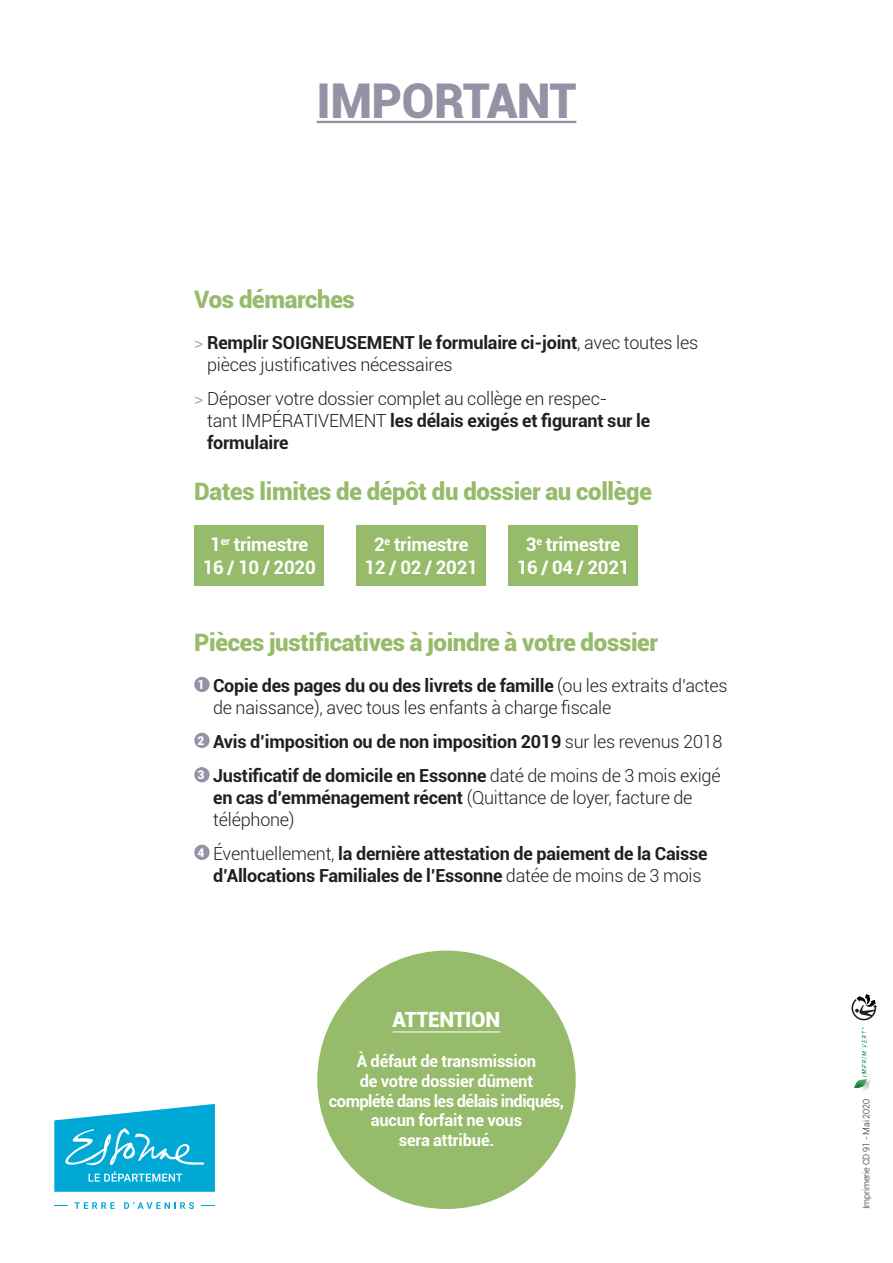
<style>
.page{position:relative;width:893px;height:1263px;background:#fff}
.page>*{position:absolute;margin:0;border:0;box-sizing:border-box;transform-origin:0 0}
.t1{font:900 48px "Roboto";letter-spacing:-.015em;color:#9791a5}
.t2{font:900 24px "Roboto";letter-spacing:-.01em;color:#96bb6a}
.t3{font:900 21px "Roboto";letter-spacing:-.01em;color:#fff}
.t4{font:700 18.6px/22.4px "Roboto";letter-spacing:-.015em;color:#fff;text-align:center}
.t5{font:300 18px/21.6px "Roboto";letter-spacing:-.01em;color:#231f20}
.t6{font:700 18px/34.3px "Roboto";letter-spacing:-.01em;color:#231f20}
.t7{font:700 16.5px/19.8px "Roboto";letter-spacing:-.01em;color:#fff;text-align:center}
.t8{font:300 9px "Roboto";letter-spacing:-.01em;color:#231f20}
.s1{color:#9791a5}
.s2{font-weight:700}
.s3{font-weight:300}
</style>
<div class="page">
<hr style="left:317px;top:121px;width:259px;height:2px;background:#9791a5">
<div style="left:194px;top:677px;width:16px;height:15px;background:#9791a5;border-radius:50%"></div>
<div style="left:194px;top:733px;width:16px;height:15px;background:#9791a5;border-radius:50%"></div>
<div style="left:194px;top:767px;width:16px;height:15px;background:#9791a5;border-radius:50%"></div>
<div style="left:194px;top:845px;width:16px;height:15px;background:#9791a5;border-radius:50%"></div>
<svg style="left:54px;top:1205px;width:13px;height:1px"></svg>
<svg style="left:202px;top:1205px;width:13px;height:1px"></svg>
<svg style="left:75px;top:1202px;width:40px;height:7px"></svg>
<svg style="left:124px;top:1202px;width:70px;height:7px"></svg>
<svg style="left:54px;top:1104px;width:161px;height:88px;background:#2fb9dc"></svg>
<img style="left:861px;top:1027px;width:6px;height:48px">
<svg style="left:851px;top:994px;width:26px;height:26px"></svg>
<div style="left:317px;top:950px;width:259px;height:259px;background:#96bb6a;border-radius:50%"></div>
<hr style="left:393px;top:1031px;width:107px;height:1px;background:#fff">
<div style="left:194px;top:525px;width:130px;height:61px;background:#96bb6a"></div>
<div style="left:356px;top:525px;width:130px;height:61px;background:#96bb6a"></div>
<div style="left:508px;top:525px;width:130px;height:61px;background:#96bb6a"></div>
<h1 class="t1" style="left:317px;top:67px;width:261px">IMPORTANT</h1>
<h2 class="t2" style="left:194px;top:282px;width:162px">Vos démarches</h2>
<p class="t5" style="left:207px;top:332px;width:493px;text-indent:-13px"><span class="s1">&gt;</span> <span class="s2">Remplir SOIGNEUSEMENT le formulaire ci-joint</span>, avec toutes les pièces justificatives nécessaires</p>
<p class="t5" style="left:207px;top:388px;width:445px;text-indent:-13px"><span class="s1">&gt;</span> Déposer votre dossier complet au collège en respec-<br>tant IMPÉRATIVEMENT <span class="s2">les délais exigés et figurant sur le formulaire</span></p>
<h2 class="t2" style="left:194px;top:474px;width:459px">Dates limites de dépôt du dossier au collège</h2>
<p class="t4" style="left:203px;top:533px;width:114px">1<sup>er</sup> trimestre<br>16 / 10 / 2020</p>
<p class="t4" style="left:365px;top:533px;width:115px">2<sup>e</sup> trimestre<br>12 / 02 / 2021</p>
<p class="t4" style="left:517px;top:533px;width:114px">3<sup>e</sup> trimestre<br>16 / 04 / 2021</p>
<h2 class="t2" style="left:194px;top:625px;width:465px">Pièces justificatives à joindre à votre dossier</h2>
<p class="t5" style="left:213px;top:674px;width:516px;text-indent:-16px"><sup>1</sup> <span class="s2">Copie des pages du ou des livrets de famille</span> (ou les extraits d’actes de naissance), avec tous les enfants à charge fiscale</p>
<p class="t6" style="left:198px;top:724px;width:526px"><sup>2</sup> Avis d’imposition ou de non imposition 2019 <span class="s3">sur les revenus 2018<br></span><sup>3</sup> Justificatif de domicile en Essonne <span class="s3">daté de moins de 3 mois exigé</span></p>
<p class="t5" style="left:213px;top:786px;width:481px"><span class="s2">en cas d’emménagement récent</span> (Quittance de loyer, facture de téléphone)</p>
<p class="t6" style="left:198px;top:842px;width:512px;line-height:21.6px;text-align:center"><sup>4</sup> <span class="s3">Éventuellement,</span> la dernière attestation de paiement de la Caisse d’Allocations Familiales de l’Essonne <span class="s3">datée de moins de 3 mois</span></p>
<p class="t3" style="left:393px;top:1005px;width:109px">ATTENTION</p>
<p class="t7" style="left:329px;top:1050px;width:237px">À défaut de transmission<br>de votre dossier dûment complété dans les délais indiqués, aucun forfait ne vous<br>sera attribué.</p>
<p class="t8" style="left:860px;top:1209px;width:112px;rotate:-90deg">Imprimerie CD 91 - Mai 2020</p>
</div>
